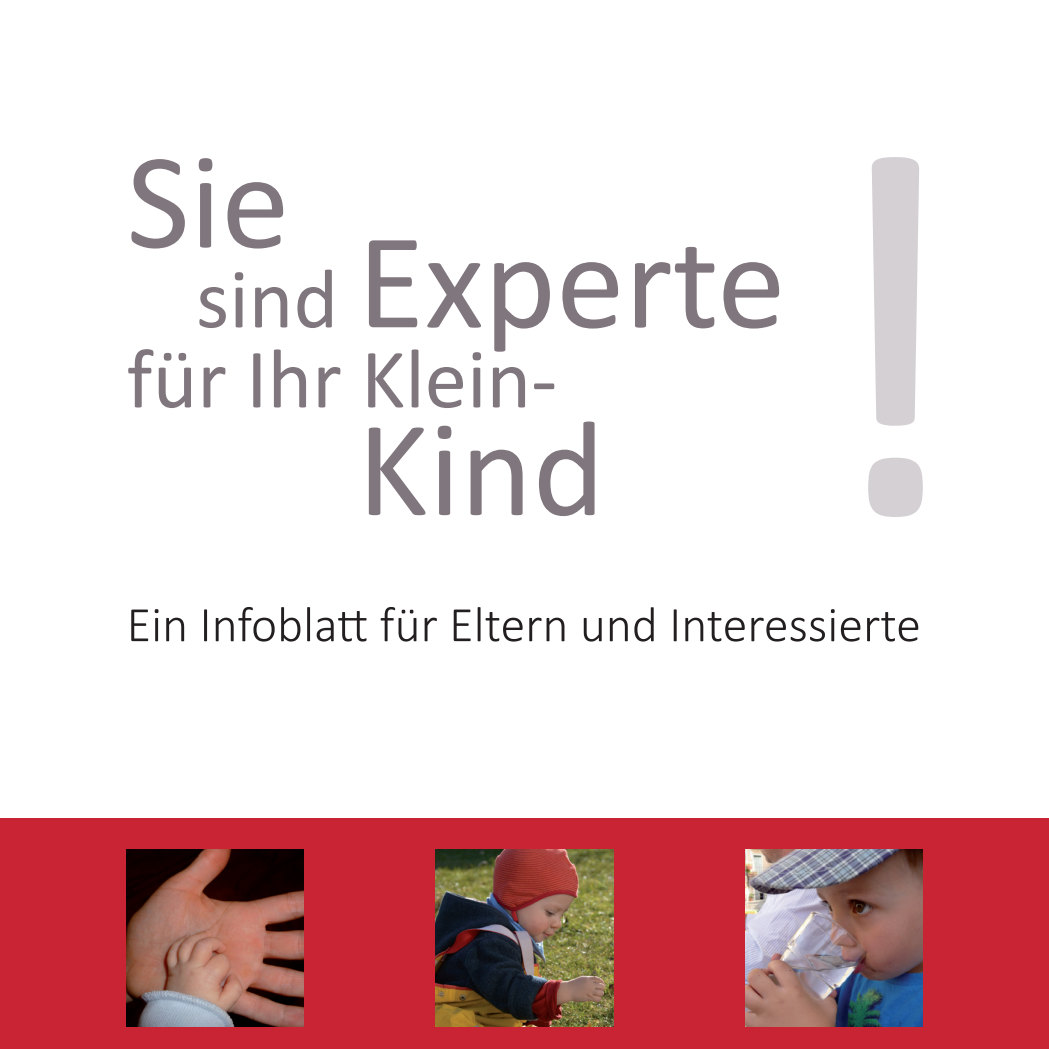
<style>
.page{position:relative;width:1049px;height:1049px;background:#fff}
.page>*{position:absolute;margin:0;border:0;box-sizing:border-box;transform-origin:0 0}
.t1{font:532.5px "Calibri";color:#d4d0d4}
.t2{font:137.5px "Calibri";color:#80767d}
.t3{font:85px "Calibri";color:#80767d}
.t4{font:300 50px "Calibri";color:#231f20}
.s1{font-size:85px}
</style>
<div class="page">
<div style="left:0;top:819px;width:1049px;height:230px;background:#c82434"></div>
<img style="left:127px;top:849px;width:177px;height:177px">
<img style="left:436px;top:849px;width:177px;height:177px">
<img style="left:745px;top:849px;width:177px;height:177px">
<h2 class="t2" style="left:127px;top:115px;width:165px">Sie</h2>
<h2 class="t2" style="left:196px;top:195px;width:591px"><span class="s1">sind</span> Experte</h2>
<h3 class="t3" style="left:127px;top:325px;width:432px">für Ihr Klein-</h3>
<h2 class="t2" style="left:357px;top:382px;width:249px">Kind</h2>
<h1 class="t1" style="left:799px;top:1px;width:175px">!</h1>
<p class="t4" style="left:127px;top:593px;width:796px">Ein Infoblatt für Eltern und Interessierte</p>
</div>
